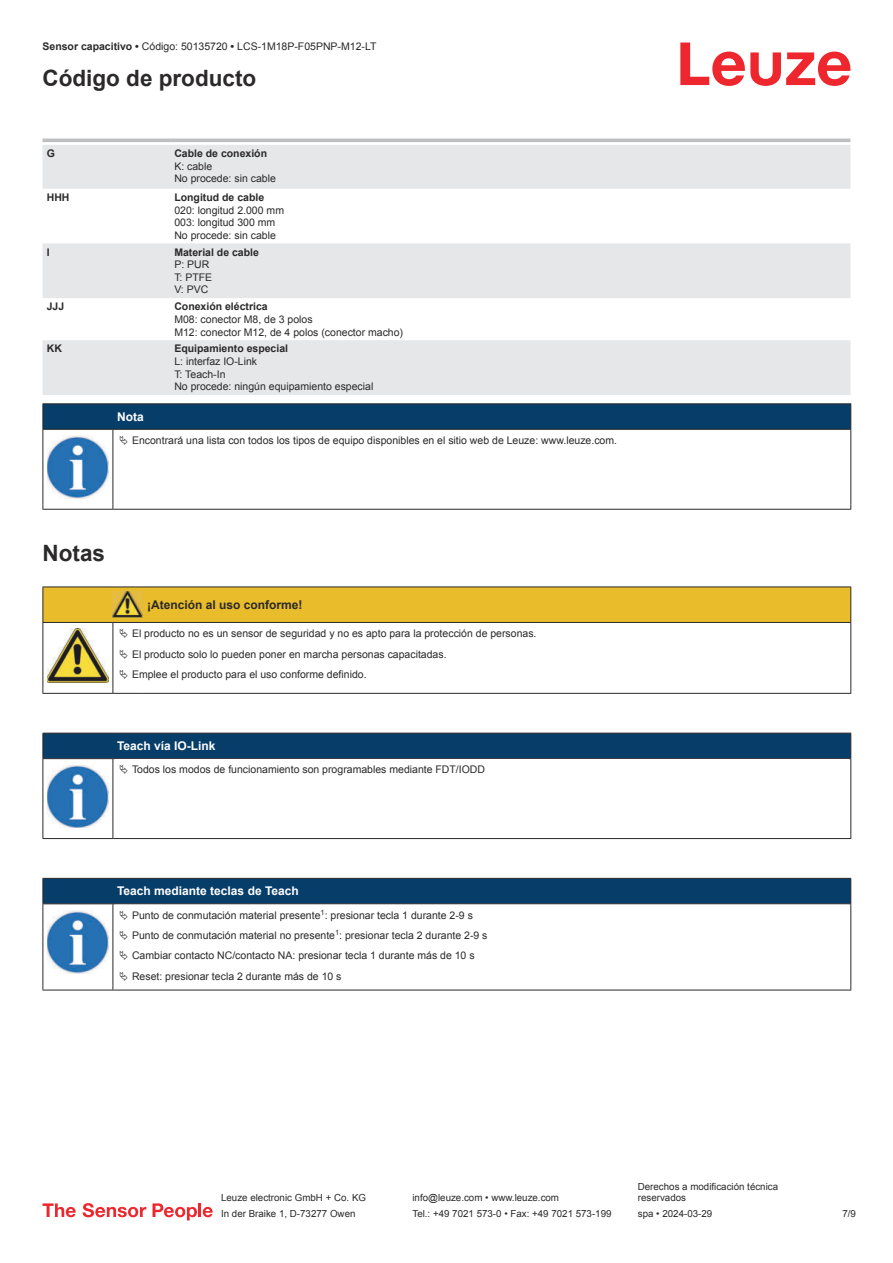
<style>
.page{position:relative;width:893px;height:1263px;background:#fff}
.page>*{position:absolute;margin:0;border:0;box-sizing:border-box;transform-origin:0 0}
.t1{font:700 22.5px "Arial";color:#2b292a}
.t2{font:700 12px "Arial";color:#fff}
.t3{font:700 12px "Arial";color:#2b292a}
.t4{font:10.5px/12.6px "Arial";color:#2b292a}
.t5{font:700 10.5px "Arial";color:#2b292a}
.t6{font:9.75px/11.7px "Arial";color:#2b292a}
.s1{font-weight:700}
</style>
<div class="page">
<svg style="left:680px;top:43px;width:170px;height:43px"></svg>
<svg style="left:43px;top:138px;width:807px;height:1px"></svg>
<svg style="left:43px;top:145px;width:807px;height:250px;fill:#e6e7e9"></svg>
<hr style="left:43px;top:139px;width:127px;height:3px;background:#bdbfc1">
<hr style="left:170px;top:139px;width:680px;height:3px;background:#bdbfc1">
<svg style="left:43px;top:1203px;width:33px;height:14px"></svg>
<svg style="left:83px;top:1203px;width:63px;height:14px"></svg>
<svg style="left:153px;top:1203px;width:44px;height:17px"></svg>
<hr style="left:198px;top:1203px;width:3px;height:14px;background:#ed272d">
<svg style="left:203px;top:1207px;width:10px;height:10px"></svg>
<svg style="left:44px;top:430px;width:806px;height:79px"></svg>
<hr style="left:43px;top:403px;width:70px;height:1px;background:#2b292a">
<hr style="left:43px;top:429px;width:70px;height:1px;background:#2b292a">
<hr style="left:113px;top:403px;width:738px;height:1px;background:#2b292a">
<svg style="left:43px;top:404px;width:808px;height:25px"></svg>
<hr style="left:113px;top:429px;width:738px;height:1px;background:#2b292a">
<hr style="left:43px;top:430px;width:1px;height:75px;background:#2b292a">
<hr style="left:113px;top:430px;width:1px;height:75px;background:#2b292a">
<hr style="left:850px;top:430px;width:1px;height:75px;background:#2b292a">
<hr style="left:43px;top:509px;width:70px;height:1px;background:#2b292a">
<hr style="left:113px;top:509px;width:738px;height:1px;background:#2b292a">
<img style="left:47px;top:436px;width:61px;height:62px">
<div style="left:115px;top:430px;width:734px;height:20px;background:#fff"></div>
<hr style="left:43px;top:586px;width:70px;height:1px;background:#2b292a">
<hr style="left:113px;top:586px;width:30px;height:1px;background:#2b292a">
<hr style="left:143px;top:586px;width:708px;height:1px;background:#2b292a">
<hr style="left:43px;top:693px;width:70px;height:1px;background:#2b292a">
<hr style="left:113px;top:693px;width:30px;height:1px;background:#2b292a">
<hr style="left:143px;top:693px;width:708px;height:1px;background:#2b292a">
<div style="left:43px;top:733px;width:808px;height:26px;background:#063d69"></div>
<hr style="left:113px;top:758px;width:738px;height:1px;background:#2b292a">
<hr style="left:43px;top:759px;width:1px;height:75px;background:#2b292a">
<hr style="left:113px;top:759px;width:1px;height:75px;background:#2b292a">
<hr style="left:850px;top:759px;width:1px;height:75px;background:#2b292a">
<hr style="left:43px;top:838px;width:70px;height:1px;background:#2b292a">
<hr style="left:113px;top:838px;width:738px;height:1px;background:#2b292a">
<img style="left:47px;top:765px;width:61px;height:63px">
<svg style="left:44px;top:904px;width:806px;height:86px"></svg>
<div style="left:43px;top:878px;width:808px;height:26px;background:#063d69"></div>
<hr style="left:113px;top:903px;width:738px;height:1px;background:#2b292a">
<hr style="left:43px;top:904px;width:1px;height:81px;background:#2b292a">
<hr style="left:113px;top:904px;width:1px;height:81px;background:#2b292a">
<hr style="left:850px;top:904px;width:1px;height:81px;background:#2b292a">
<hr style="left:43px;top:990px;width:70px;height:1px;background:#2b292a">
<hr style="left:113px;top:990px;width:738px;height:1px;background:#2b292a">
<img style="left:47px;top:910px;width:61px;height:63px">
<svg style="left:115px;top:905px;width:734px;height:81px"></svg>
<svg style="left:43px;top:587px;width:808px;height:106px"></svg>
<svg style="left:120px;top:910px;width:8px;height:9px"></svg>
<svg style="left:120px;top:930px;width:8px;height:10px"></svg>
<svg style="left:120px;top:951px;width:8px;height:9px"></svg>
<svg style="left:120px;top:971px;width:8px;height:9px"></svg>
<p class="t4" style="left:43px;top:41px;width:335px"><span class="s1">Sensor capacitivo •</span> Código: 50135720 <span class="s1">•</span> LCS-1M18P-F05PNP-M12-LT</p>
<h1 class="t1" style="left:43px;top:69px;width:215px">Código de producto</h1>
<p class="t5" style="left:47px;top:149px;width:10px">G</p>
<p class="t5" style="left:174px;top:149px;width:94px">Cable de conexión</p>
<p class="t4" style="left:174px;top:161px;width:103px">K: cable<br>No procede: sin cable</p>
<p class="t5" style="left:47px;top:193px;width:24px">HHH</p>
<p class="t5" style="left:174px;top:193px;width:91px">Longitud de cable</p>
<p class="t4" style="left:174px;top:204px;width:111px">020: longitud 2.000 mm<br>003: longitud 300 mm<br>No procede: sin cable</p>
<p class="t5" style="left:47px;top:248px;width:4px">I</p>
<p class="t5" style="left:174px;top:248px;width:86px">Material de cable</p>
<p class="t4" style="left:174px;top:259px;width:39px">P: PUR<br>T: PTFE<br>V: PVC</p>
<p class="t5" style="left:47px;top:302px;width:19px">JJJ</p>
<p class="t5" style="left:174px;top:302px;width:95px">Conexión eléctrica</p>
<p class="t4" style="left:174px;top:314px;width:230px">M08: conector M8, de 3 polos<br>M12: conector M12, de 4 polos (conector macho)</p>
<p class="t5" style="left:47px;top:344px;width:17px">KK</p>
<p class="t5" style="left:174px;top:344px;width:115px">Equipamiento especial</p>
<p class="t4" style="left:174px;top:356px;width:201px">L: interfaz IO-Link<br>T: Teach-In<br>No procede: ningún equipamiento especial</p>
<p class="t2" style="left:117px;top:412px;width:28px">Nota</p>
<p class="t4" style="left:132px;top:435px;width:487px">Encontrará una lista con todos los tipos de equipo disponibles en el sitio web de Leuze: www.leuze.com.</p>
<h1 class="t1" style="left:43px;top:544px;width:64px">Notas</h1>
<p class="t3" style="left:147px;top:600px;width:157px">¡Atención al uso conforme!</p>
<p class="t4" style="left:132px;top:624px;width:406px;line-height:20.2px">El producto no es un sensor de seguridad y no es apto para la protección de personas.<br>El producto solo lo pueden poner en marcha personas capacitadas.<br>Emplee el producto para el uso conforme definido.</p>
<p class="t2" style="left:117px;top:741px;width:100px">Teach vía IO-Link</p>
<p class="t4" style="left:132px;top:764px;width:355px">Todos los modos de funcionamiento son programables mediante FDT/IODD</p>
<p class="t2" style="left:117px;top:886px;width:183px">Teach mediante teclas de Teach</p>
<p class="t4" style="left:132px;top:906px;width:357px;line-height:20.2px">Punto de conmutación material presente<sup>1</sup>: presionar tecla 1 durante 2-9 s Punto de conmutación material no presente<sup>1</sup>: presionar tecla 2 durante 2-9 s Cambiar contacto NC/contacto NA: presionar tecla 1 durante más de 10 s Reset: presionar tecla 2 durante más de 10 s</p>
<p class="t6" style="left:221px;top:1193px;width:146px">Leuze electronic GmbH + Co. KG</p>
<p class="t6" style="left:412px;top:1193px;width:148px">info@leuze.com • www.leuze.com</p>
<p class="t6" style="left:638px;top:1181px;width:142px">Derechos a modificación técnica reservados</p>
<p class="t6" style="left:221px;top:1209px;width:136px">In der Braike 1, D-73277 Owen</p>
<p class="t6" style="left:412px;top:1209px;width:201px">Tel.: +49 7021 573-0 • Fax: +49 7021 573-199</p>
<p class="t6" style="left:638px;top:1209px;width:76px">spa • 2024-03-29</p>
<p class="t6" style="left:842px;top:1209px;width:15px">7 /9</p>
</div>
